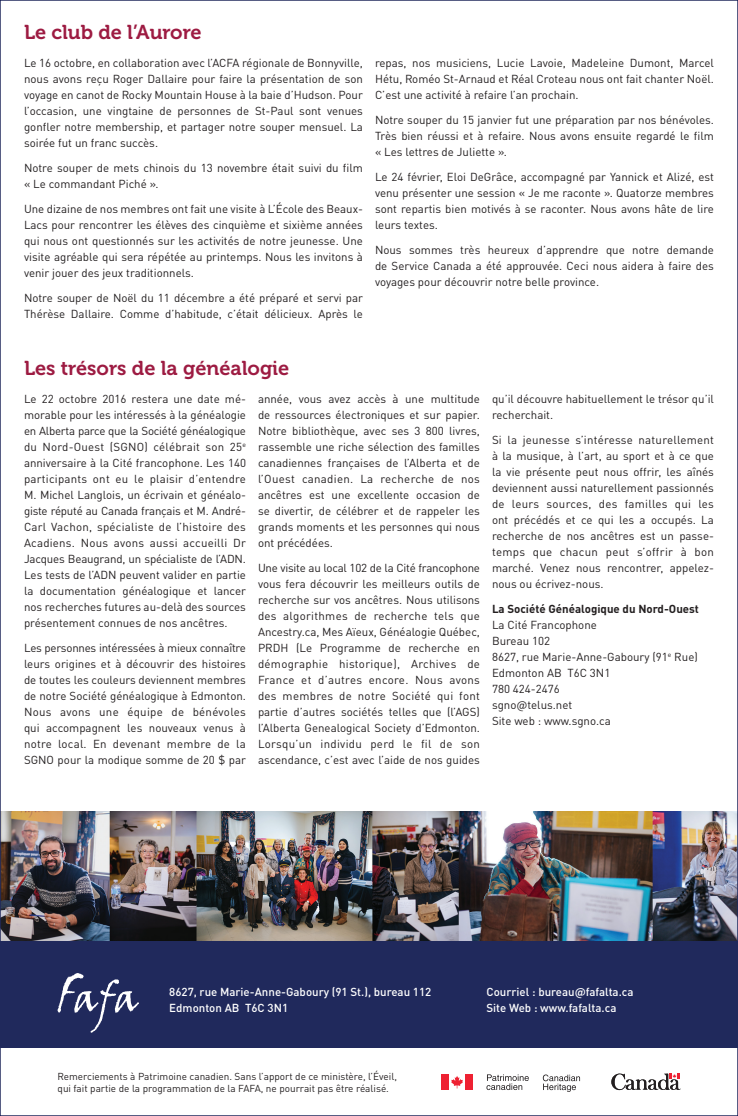
<style>
.page{position:relative;width:738px;height:1116px;background:#fff}
.page>*{position:absolute;margin:0;border:0;box-sizing:border-box;transform-origin:0 0}
.titre2{font:20px "Museo 700";color:#9d1b42}
.texte_courant{font:11.5px/16px "DIN Pro";color:#231f20;text-align:justify}
.texte_courant-2{font:500 11.5px/16px "DIN Pro";color:#fff}
.texte_courant-3{font:700 11.5px "DIN Pro";color:#231f20}
.texte_courant-4{font:10px/12px "DIN Pro";color:#231f20}
</style>
<div class="page">
<div style="left:442px;top:1074px;width:7px;height:16px;background:#ee2132"></div>
<div style="left:465px;top:1074px;width:8px;height:16px;background:#ee2132"></div>
<svg style="left:451px;top:1076px;width:12px;height:13px"></svg>
<svg style="left:543px;top:1075px;width:37px;height:17px"></svg>
<svg style="left:486px;top:1074px;width:43px;height:16px"></svg>
<svg style="left:611px;top:1074px;width:70px;height:16px"></svg>
<div style="left:0;top:940px;width:738px;height:108px;background:#20295c"></div>
<svg style="left:57px;top:973px;width:82px;height:60px"></svg>
<img style="left:2px;top:811px;width:734px;height:129px">
<p class="titre2" style="left:24px;top:21px;width:179px">Le club de l’Aurore</p>
<p class="texte_courant" style="left:24px;top:54px;width:341px">Le 16 octobre, en collaboration avec l’ACFA régionale de Bonnyville, nous avons reçu Roger Dallaire pour faire la présentation de son voyage en canot de Rocky Mountain House à la baie d’Hudson. Pour l’occasion, une vingtaine de personnes de St-Paul sont venues gonfler notre membership, et partager notre souper mensuel. La soirée fut un franc succès.</p>
<p class="texte_courant" style="left:24px;top:159px;width:340px">Notre souper de mets chinois du 13 novembre était suivi du film « Le commandant Piché ».</p>
<p class="texte_courant" style="left:24px;top:200px;width:341px">Une dizaine de nos membres ont fait une visite à L’École des Beaux-Lacs pour rencontrer les élèves des cinquième et sixième années qui nous ont questionnés sur les activités de notre jeunesse. Une visite agréable qui sera répétée au printemps. Nous les invitons à venir jouer des jeux traditionnels.</p>
<p class="texte_courant" style="left:24px;top:289px;width:341px">Notre souper de Noël du 11 décembre a été préparé et servi par<br>Thérèse Dallaire. Comme d’habitude, c’était délicieux. Après le</p>
<p class="texte_courant" style="left:375px;top:54px;width:341px">repas, nos musiciens, Lucie Lavoie, Madeleine Dumont, Marcel Hétu, Roméo St-Arnaud et Réal Croteau nous ont fait chanter Noël.<br>C’est une activité à refaire l’an prochain.</p>
<p class="texte_courant" style="left:375px;top:111px;width:340px">Notre souper du 15 janvier fut une préparation par nos bénévoles.<br>Très bien réussi et à refaire. Nous avons ensuite regardé le film « Les lettres de Juliette ».</p>
<p class="texte_courant" style="left:375px;top:168px;width:341px">Le 24 février, Eloi DeGrâce, accompagné par Yannick et Alizé, est venu présenter une session « Je me raconte ». Quatorze membres sont repartis bien motivés à se raconter. Nous avons hâte de lire leurs textes.</p>
<p class="texte_courant" style="left:375px;top:241px;width:341px">Nous sommes très heureux d’apprendre que notre demande de Service Canada a été approuvée. Ceci nous aidera à faire des voyages pour découvrir notre belle province.</p>
<p class="titre2" style="left:24px;top:357px;width:267px">Les trésors de la généalogie</p>
<p class="texte_courant" style="left:24px;top:390px;width:224px;text-align:left">Le 22 octobre 2016 restera une date mé&shy;morable pour les intéressés à la généalogie en Alberta parce que la Société généalogique du Nord-Ouest (SGNO) célébrait son 25<sup>e </sup>anniversaire à la Cité francophone. Les 140 participants ont eu le plaisir d’entendre M. Michel Langlois, un écrivain et généalo&shy;giste réputé au Canada français et M. André-Carl Vachon, spécialiste de l’histoire des Acadiens. Nous avons aussi accueilli Dr Jacques Beaugrand, un spécialiste de l’ADN.<br>Les tests de l’ADN peuvent valider en partie la documentation généalogique et lancer nos recherches futures au-delà des sources présentement connues de nos ancêtres.</p>
<p class="texte_courant" style="left:24px;top:639px;width:224px">Les personnes intéressées à mieux connaître leurs origines et à découvrir des histoires de toutes les couleurs deviennent membres de notre Société généalogique à Edmonton.<br>Nous avons une équipe de bénévoles qui accompagnent les nouveaux venus à notre local. En devenant membre de la SGNO pour la modique somme de 20 $ par</p>
<p class="texte_courant" style="left:258px;top:390px;width:224px">année, vous avez accès à une multitude de ressources électroniques et sur papier.<br>Notre bibliothèque, avec ses 3 800 livres, rassemble une riche sélection des familles canadiennes françaises de l’Alberta et de l’Ouest canadien. La recherche de nos ancêtres est une excellente occasion de se divertir, de célébrer et de rappeler les grands moments et les personnes qui nous ont précédées.</p>
<p class="texte_courant" style="left:258px;top:559px;width:224px">Une visite au local 102 de la Cité francophone vous fera découvrir les meilleurs outils de recherche sur vos ancêtres. Nous utilisons des algorithmes de recherche tels que Ancestry.ca, Mes Aïeux, Généalogie Québec, PRDH (Le Programme de recherche en démographie historique), Archives de France et d’autres encore. Nous avons des membres de notre Société qui font partie d’autres sociétés telles que (l’AGS) l’Alberta Genealogical Society d’Edmonton.<br>Lorsqu’un individu perd le fil de son ascendance, c’est avec l’aide de nos guides</p>
<p class="texte_courant" style="left:492px;top:390px;width:224px">qu’il découvre habituellement le trésor qu’il recherchait.</p>
<p class="texte_courant" style="left:492px;top:431px;width:224px">Si la jeunesse s’intéresse naturellement à la musique, à l’art, au sport et à ce que la vie présente peut nous offrir, les aînés deviennent aussi naturellement passionnés de leurs sources, des familles qui les ont précédés et ce qui les a occupés. La recherche de nos ancêtres est un passe&shy;temps que chacun peut s’offrir à bon marché. Venez nous rencontrer, appelez&shy;nous ou écrivez-nous.</p>
<p class="texte_courant-3" style="left:492px;top:599px;width:208px">La Société Généalogique du Nord-Ouest</p>
<p class="texte_courant" style="left:492px;top:616px;width:106px">La Cité Francophone</p>
<p class="texte_courant" style="left:492px;top:632px;width:60px">Bureau 102</p>
<p class="texte_courant" style="left:492px;top:648px;width:207px">8627, rue Marie-Anne-Gaboury (91<sup>e</sup> Rue)</p>
<p class="texte_courant" style="left:492px;top:664px;width:120px">Edmonton AB T6C 3N1</p>
<p class="texte_courant" style="left:492px;top:680px;width:69px">780 424-2476</p>
<p class="texte_courant" style="left:492px;top:696px;width:82px">sgno@telus.net</p>
<p class="texte_courant" style="left:492px;top:712px;width:120px">Site web : www.sgno.ca</p>
<p class="texte_courant-2" style="left:169px;top:984px;width:264px">8627, rue Marie-Anne-Gaboury (91 St.), bureau 112<br>Edmonton AB T6C 3N1</p>
<p class="texte_courant-2" style="left:486px;top:984px;width:149px">Courriel : bureau@fafalta.ca<br>Site Web : www.fafalta.ca</p>
<p class="texte_courant-4" style="left:58px;top:1069px;width:341px">Remerciements à Patrimoine canadien. Sans l’apport de ce ministère, l’Éveil, qui fait partie de la programmation de la FAFA, ne pourrait pas être réalisé.</p>
</div>
